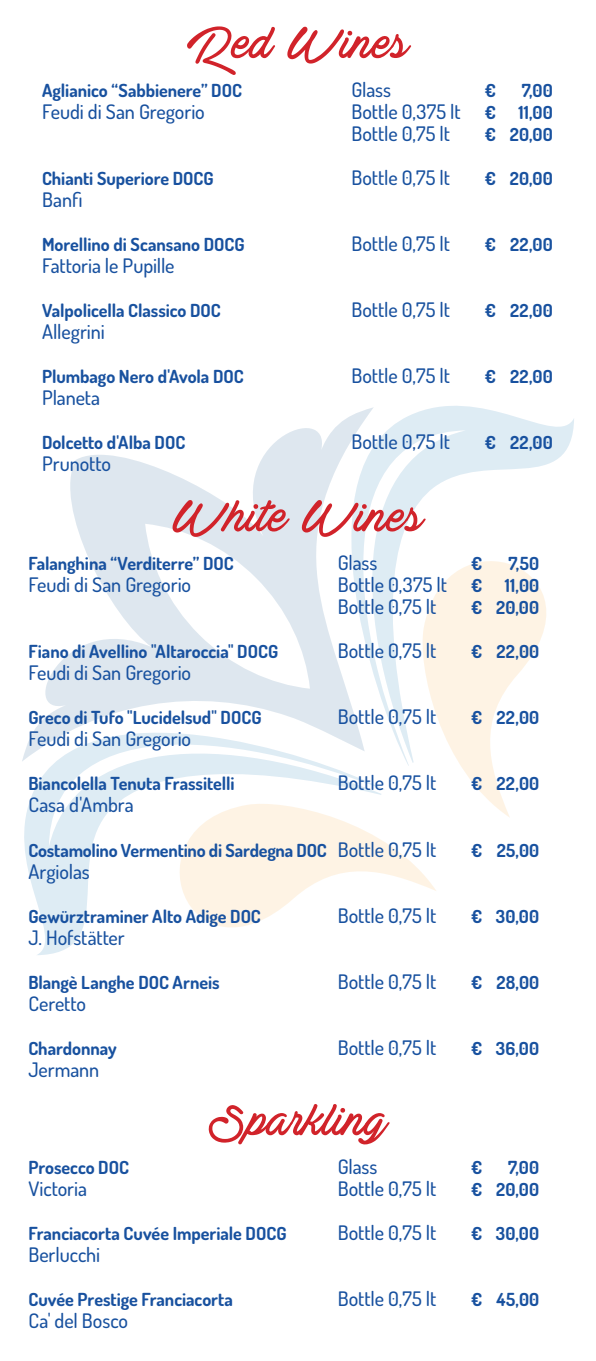
<style>
.page{position:relative;width:596px;height:1361px;background:#fff}
.page>*{position:absolute;margin:0;border:0;box-sizing:border-box;transform-origin:0 0}
.t1{font:50px "Actonia Hand PERSONALUSE";color:#d1232a}
.Piatti{font:500 20px "Dosis";letter-spacing:-.005em;color:#18519f}
.Piatti-2{font:700 18px "Dosis";letter-spacing:-.005em;color:#18519f}
.s1{font-weight:700;font-size:18px}
.s2{font-weight:500;font-size:20px}
</style>
<div class="page">
<svg style="left:461px;top:766px;width:49px;height:51px"></svg>
<svg style="left:384px;top:842px;width:52px;height:49px"></svg>
<svg style="left:24px;top:762px;width:360px;height:193px"></svg>
<svg style="left:302px;top:406px;width:271px;height:360px"></svg>
<svg style="left:22px;top:406px;width:351px;height:356px"></svg>
<p class="t1" style="left:187px;top:18px;width:223px">Red Wines</p>
<p class="Piatti-2" style="left:42px;top:78px;width:201px">Aglianico “Sabbienere” DOC</p>
<p class="Piatti" style="left:351px;top:76px;width:41px">Glass</p>
<p class="Piatti-2" style="left:484px;top:78px;width:13px">€</p>
<p class="Piatti-2" style="left:521px;top:78px;width:33px">7,00</p>
<p class="Piatti" style="left:42px;top:98px;width:164px">Feudi di San Gregorio</p>
<p class="Piatti" style="left:351px;top:98px;width:203px">Bottle 0,375 lt <span class="s1">€ 11,00</span></p>
<p class="Piatti" style="left:351px;top:120px;width:100px">Bottle 0,75 lt</p>
<p class="Piatti-2" style="left:484px;top:122px;width:70px">€ 20,00</p>
<p class="Piatti-2" style="left:42px;top:166px;width:173px">Chianti Superiore DOCG</p>
<p class="Piatti" style="left:351px;top:164px;width:100px">Bottle 0,75 lt</p>
<p class="Piatti-2" style="left:484px;top:166px;width:70px">€ 20,00</p>
<p class="Piatti" style="left:42px;top:186px;width:42px">Banfi</p>
<p class="Piatti-2" style="left:42px;top:232px;width:204px">Morellino di Scansano DOCG</p>
<p class="Piatti" style="left:351px;top:230px;width:100px">Bottle 0,75 lt</p>
<p class="Piatti-2" style="left:484px;top:232px;width:70px">€ 22,00</p>
<p class="Piatti" style="left:42px;top:252px;width:134px">Fattoria le Pupille</p>
<p class="Piatti-2" style="left:42px;top:298px;width:180px">Valpolicella Classico DOC</p>
<p class="Piatti" style="left:351px;top:296px;width:100px">Bottle 0,75 lt</p>
<p class="Piatti-2" style="left:484px;top:298px;width:70px">€ 22,00</p>
<p class="Piatti" style="left:42px;top:318px;width:64px">Allegrini</p>
<p class="Piatti-2" style="left:42px;top:364px;width:203px">Plumbago Nero d'Avola DOC</p>
<p class="Piatti" style="left:351px;top:362px;width:100px">Bottle 0,75 lt</p>
<p class="Piatti-2" style="left:484px;top:364px;width:70px">€ 22,00</p>
<p class="Piatti" style="left:42px;top:384px;width:60px">Planeta</p>
<p class="Piatti-2" style="left:42px;top:430px;width:145px">Dolcetto d'Alba DOC</p>
<p class="Piatti" style="left:351px;top:428px;width:100px">Bottle 0,75 lt</p>
<p class="Piatti-2" style="left:484px;top:430px;width:70px">€ 22,00</p>
<p class="Piatti" style="left:42px;top:450px;width:70px">Prunotto</p>
<p class="t1" style="left:172px;top:491px;width:252px">White Wines</p>
<p class="Piatti-2" style="left:28px;top:551px;width:207px">Falanghina “Verditerre” DOC</p>
<p class="Piatti" style="left:337px;top:549px;width:41px">Glass</p>
<p class="Piatti-2" style="left:471px;top:551px;width:13px">€</p>
<p class="Piatti-2" style="left:508px;top:551px;width:32px">7,50</p>
<p class="Piatti" style="left:28px;top:571px;width:164px">Feudi di San Gregorio</p>
<p class="Piatti" style="left:337px;top:571px;width:203px">Bottle 0,375 lt <span class="s1">€ 11,00</span></p>
<p class="Piatti" style="left:337px;top:593px;width:100px">Bottle 0,75 lt</p>
<p class="Piatti-2" style="left:471px;top:595px;width:70px">€ 20,00</p>
<p class="Piatti-2" style="left:28px;top:639px;width:251px">Fiano di Avellino "Altaroccia" DOCG</p>
<p class="Piatti" style="left:337px;top:637px;width:100px">Bottle 0,75 lt</p>
<p class="Piatti-2" style="left:471px;top:639px;width:70px">€ 22,00</p>
<p class="Piatti" style="left:28px;top:659px;width:164px">Feudi di San Gregorio</p>
<p class="Piatti-2" style="left:28px;top:705px;width:234px">Greco di Tufo "Lucidelsud" DOCG</p>
<p class="Piatti" style="left:337px;top:703px;width:100px">Bottle 0,75 lt</p>
<p class="Piatti-2" style="left:471px;top:705px;width:70px">€ 22,00</p>
<p class="Piatti" style="left:28px;top:725px;width:164px">Feudi di San Gregorio</p>
<p class="Piatti-2" style="left:28px;top:771px;width:207px">Biancolella Tenuta Frassitelli</p>
<p class="Piatti" style="left:337px;top:769px;width:100px">Bottle 0,75 lt</p>
<p class="Piatti-2" style="left:471px;top:771px;width:70px">€ 22,00</p>
<p class="Piatti" style="left:28px;top:791px;width:107px">Casa d'Ambra</p>
<p class="Piatti-2" style="left:28px;top:837px;width:409px">Costamolino Vermentino di Sardegna DOC <span class="s2">Bottle 0,75 lt</span></p>
<p class="Piatti-2" style="left:471px;top:837px;width:70px">€ 25,00</p>
<p class="Piatti" style="left:28px;top:857px;width:63px">Argiolas</p>
<p class="Piatti-2" style="left:28px;top:903px;width:234px">Gewürztraminer Alto Adige DOC</p>
<p class="Piatti" style="left:337px;top:901px;width:100px">Bottle 0,75 lt</p>
<p class="Piatti-2" style="left:471px;top:903px;width:70px">€ 30,00</p>
<p class="Piatti" style="left:28px;top:923px;width:98px">J. Hofstätter</p>
<p class="Piatti-2" style="left:28px;top:969px;width:193px">Blangè Langhe DOC Arneis</p>
<p class="Piatti" style="left:337px;top:967px;width:100px">Bottle 0,75 lt</p>
<p class="Piatti-2" style="left:471px;top:969px;width:70px">€ 28,00</p>
<p class="Piatti" style="left:28px;top:989px;width:59px">Ceretto</p>
<p class="Piatti-2" style="left:28px;top:1035px;width:90px">Chardonnay</p>
<p class="Piatti" style="left:337px;top:1033px;width:100px">Bottle 0,75 lt</p>
<p class="Piatti-2" style="left:471px;top:1035px;width:70px">€ 36,00</p>
<p class="Piatti" style="left:28px;top:1055px;width:72px">Jermann</p>
<p class="t1" style="left:208px;top:1095px;width:180px">Sparkling</p>
<p class="Piatti-2" style="left:28px;top:1155px;width:102px">Prosecco DOC</p>
<p class="Piatti" style="left:337px;top:1153px;width:41px">Glass</p>
<p class="Piatti-2" style="left:471px;top:1155px;width:13px">€</p>
<p class="Piatti-2" style="left:508px;top:1155px;width:33px">7,00</p>
<p class="Piatti" style="left:28px;top:1175px;width:60px">Victoria</p>
<p class="Piatti" style="left:337px;top:1175px;width:100px">Bottle 0,75 lt</p>
<p class="Piatti-2" style="left:471px;top:1177px;width:70px">€ 20,00</p>
<p class="Piatti-2" style="left:28px;top:1221px;width:259px">Franciacorta Cuvée Imperiale DOCG</p>
<p class="Piatti" style="left:337px;top:1219px;width:100px">Bottle 0,75 lt</p>
<p class="Piatti-2" style="left:471px;top:1221px;width:70px">€ 30,00</p>
<p class="Piatti" style="left:28px;top:1241px;width:73px">Berlucchi</p>
<p class="Piatti-2" style="left:28px;top:1287px;width:206px">Cuvée Prestige Franciacorta</p>
<p class="Piatti" style="left:337px;top:1285px;width:100px">Bottle 0,75 lt</p>
<p class="Piatti-2" style="left:471px;top:1287px;width:70px">€ 45,00</p>
<p class="Piatti" style="left:28px;top:1307px;width:101px">Ca' del Bosco</p>
</div>
